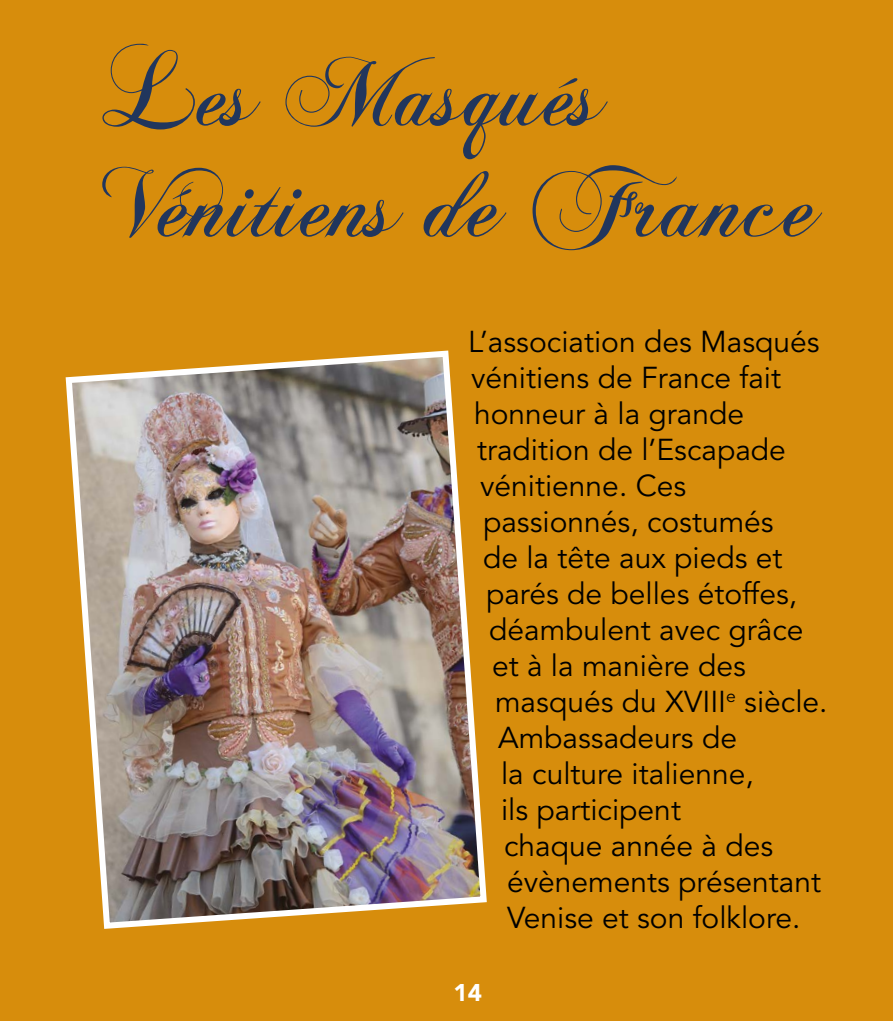
<style>
.page{position:relative;width:893px;height:1021px;background:#fff}
.page>*{position:absolute;margin:0;border:0;box-sizing:border-box;transform-origin:0 0}
.t1{font:102px/111px "Chopin Script";color:#21365d}
.t2{font:30px "Avenir LT Std";color:#000}
.t3{font:900 24px "Avenir LT Std";color:#fff}
</style>
<div class="page">
<div style="left:0;top:0;width:893px;height:1020px;background:#d78d0c"></div>
<img style="left:65px;top:350px;width:422px;height:579px">
<h1 class="t1" style="left:102px;top:43px;width:719px">Les Masqués<br>Vénitiens de France</h1>
<p class="t2" style="left:468px;top:324px;width:353px">L’association des Masqués</p>
<p class="t2" style="left:471px;top:360px;width:311px">vénitiens de France fait</p>
<p class="t2" style="left:474px;top:396px;width:272px">honneur à la grande</p>
<p class="t2" style="left:477px;top:432px;width:310px">tradition de l’Escapade</p>
<p class="t2" style="left:480px;top:468px;width:208px">vénitienne. Ces</p>
<p class="t2" style="left:483px;top:504px;width:292px">passionnés, costumés</p>
<p class="t2" style="left:483px;top:540px;width:301px">de la tête aux pieds et</p>
<p class="t2" style="left:486px;top:576px;width:313px">parés de belles étoffes,</p>
<p class="t2" style="left:489px;top:612px;width:316px">déambulent avec grâce</p>
<p class="t2" style="left:492px;top:648px;width:255px">et à la manière des</p>
<p class="t2" style="left:495px;top:684px;width:334px">masqués du XVIII<sup>e</sup> siècle.</p>
<p class="t2" style="left:498px;top:720px;width:240px">Ambassadeurs de</p>
<p class="t2" style="left:501px;top:756px;width:254px">la culture italienne,</p>
<p class="t2" style="left:501px;top:792px;width:181px">ils participent</p>
<p class="t2" style="left:504px;top:828px;width:271px">chaque année à des</p>
<p class="t2" style="left:507px;top:864px;width:315px">évènements présentant</p>
<p class="t2" style="left:507px;top:900px;width:295px">Venise et son folklore.</p>
<p class="t3" style="left:454px;top:977px;width:30px">14</p>
</div>
